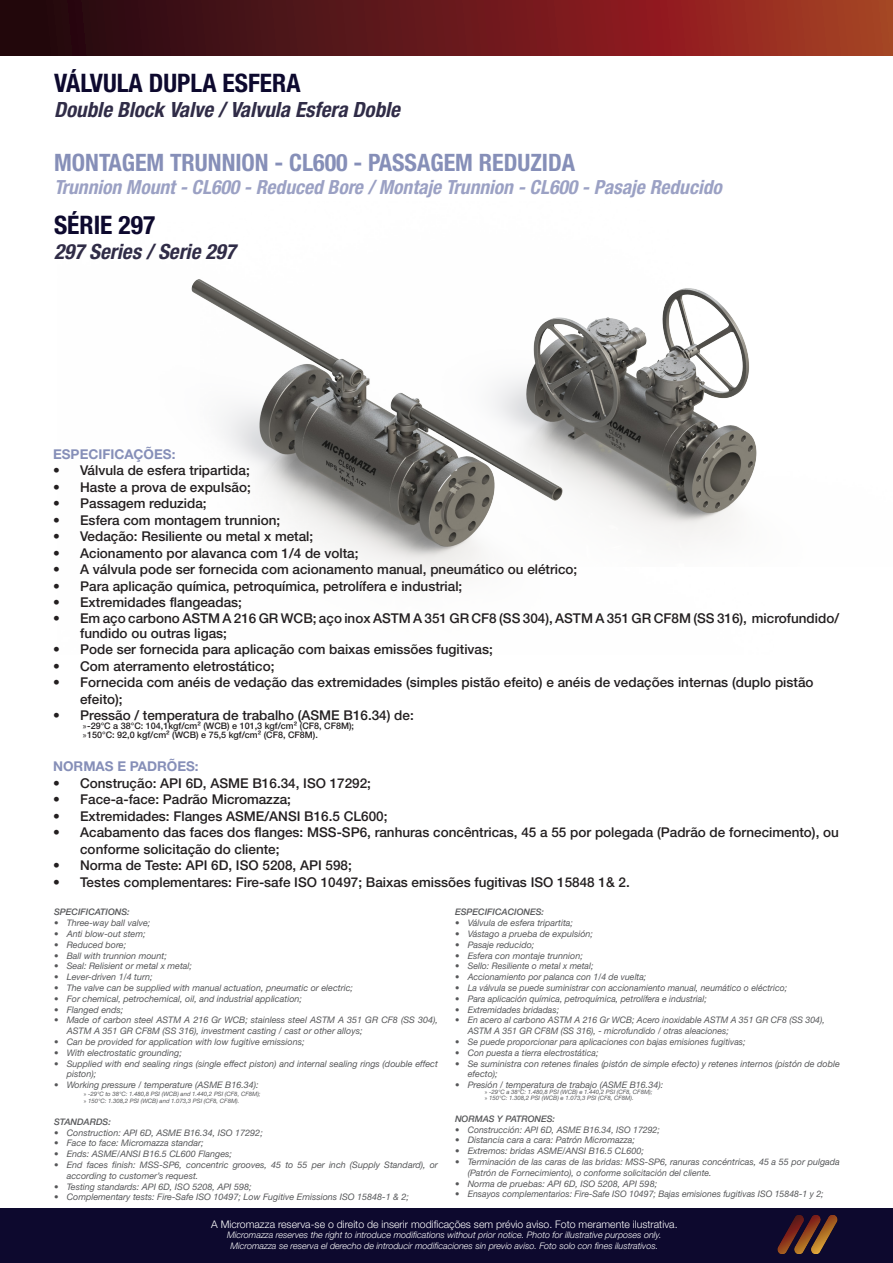
<style>
.page{position:relative;width:893px;height:1263px;background:#fff}
.page>*{position:absolute;margin:0;border:0;box-sizing:border-box;transform-origin:0 0}
.t1{font:25.5px "Helvetica Neue LT 77 Bd Cn";color:#0d092e}
.t2{font:24px "Helvetica Neue LT 77 Bd Cn";color:#868fb8}
.t3{font:21px "Helvetica Neue LT 77 Bd Cn Obl";color:#302c47}
.t4{font:19.5px "Helvetica Neue LT 77 Bd Cn Obl";color:#9ba1c4}
.t5{font:13.5px/16.5px "Helvetica Neue LT 65 Md";color:#231f20}
.título_especificaçõe{font:13.5px "Helvetica Neue LT 75 Bd";color:#868fb8}
.t6{font:10.5px "Helvetica Neue LT 45 Lt";color:#fff}
.t7{font:9px/10.8px "Helvetica Neue LT 56 It";color:#57585a}
.t8{font:9px/10.8px "Helvetica Neue LT 46 Lt It";color:#fff;text-align:center}
.t9{font:9px "Helvetica Neue LT 65 Md";color:#231f20}
.título_especificaçõe-2{font:9px "Helvetica Neue LT 66 Md It";color:#57585a}
.titulo_especificaçõe{font:9px "Helvetica Neue LT 66 Md It";color:#57585a}
.t10{font:6px "Helvetica Neue LT 56 It";color:#57585a}
.s1{font-family:"Myriad Pro"}
</style>
<div class="page">
<svg style="left:0;top:0;width:893px;height:55px;background:#671b1a"></svg>
<div style="left:0;top:1208px;width:893px;height:55px;background:#0d092e"></div>
<img style="left:777px;top:1215px;width:61px;height:38px">
<img style="left:191px;top:279px;width:566px;height:297px">
<p class="t1" style="left:54px;top:67px;width:248px">VÁLVULA DUPLA ESFERA</p>
<p class="t3" style="left:54px;top:97px;width:347px">Double Block Valve / Valvula Esfera Doble</p>
<p class="t2" style="left:54px;top:148px;width:523px">MONTAGEM TRUNNION - CL600 - PASSAGEM REDUZIDA</p>
<p class="t4" style="left:54px;top:176px;width:669px">Trunnion Mount - CL600 - Reduced Bore / Montaje Trunnion - CL600 - Pasaje Reducido</p>
<p class="t1" style="left:54px;top:209px;width:103px">SÉRIE 297</p>
<p class="t3" style="left:54px;top:239px;width:183px">297 Series / Serie 297</p>
<p class="título_especificaçõe" style="left:53px;top:446px;width:124px">ESPECIFICAÇÕES:</p>
<p class="t5" style="left:53px;top:462px;width:198px">• Válvula de esfera tripartida;</p>
<p class="t5" style="left:53px;top:478px;width:199px">• Haste a prova de expuIsão;</p>
<p class="t5" style="left:53px;top:495px;width:155px">• Passagem reduzida;</p>
<p class="t5" style="left:53px;top:511px;width:229px">• Esfera com montagem trunnion;</p>
<p class="t5" style="left:53px;top:528px;width:262px">• Vedação: Resiliente ou metal x metal;</p>
<p class="t5" style="left:53px;top:544px;width:307px">• Acionamento por alavanca com 1/4 de volta;</p>
<p class="t5" style="left:53px;top:561px;width:526px">• A válvula pode ser fornecida com acionamento manual, pneumático ou elétrico;</p>
<p class="t5" style="left:53px;top:577px;width:411px">• Para aplicação química, petroquímica, petrolífera e industrial;</p>
<p class="t5" style="left:53px;top:594px;width:190px">• Extremidades flangeadas;</p>
<p class="t5" style="left:80px;top:610px;width:760px;line-height:15.3px;text-indent:-27px">• Em aço carbono ASTM A 216 GR WCB; aço inox ASTM A 351 GR CF8 (SS 304), ASTM A 351 GR CF8M (SS 316), microfundido/ fundido ou outras ligas;</p>
<p class="t5" style="left:53px;top:641px;width:441px">• Pode ser fornecida para aplicação com baixas emissões fugitivas;</p>
<p class="t5" style="left:53px;top:658px;width:223px">• Com aterramento eletrostático;</p>
<p class="t5" style="left:80px;top:674px;width:735px;text-indent:-27px">• Fornecida com anéis de vedação das extremidades (simples pistão efeito) e anéis de vedações internas (duplo pistão efeito);</p>
<p class="t5" style="left:53px;top:707px;width:362px">• Pressão / temperatura de trabalho (ASME B16.34) de:</p>
<p class="t9" style="left:83px;top:721px;width:273px"><span class="s1">»</span>-29°C a 38°C: 104,1kgf/cm² (WCB) e 101,3 kgf/cm² (CF8, CF8M);</p>
<p class="t9" style="left:83px;top:730px;width:236px"><span class="s1">»</span>150°C: 92,0 kgf/cm² (WCB) e 75,5 kgf/cm² (CF8, CF8M).</p>
<p class="título_especificaçõe" style="left:53px;top:758px;width:147px">NORMAS E PADRÕES:</p>
<p class="t5" style="left:53px;top:775px;width:319px">• Construção: API 6D, ASME B16.34, ISO 17292;</p>
<p class="t5" style="left:53px;top:791px;width:239px">• Face-a-face: Padrão Micromazza;</p>
<p class="t5" style="left:53px;top:808px;width:336px">• Extremidades: Flanges ASME/ANSI B16.5 CL600;</p>
<p class="t5" style="left:80px;top:824px;width:760px;text-indent:-27px">• Acabamento das faces dos flanges: MSS-SP6, ranhuras concêntricas, 45 a 55 por polegada (Padrão de fornecimento), ou conforme solicitação do cliente;</p>
<p class="t5" style="left:53px;top:857px;width:300px">• Norma de Teste: API 6D, ISO 5208, API 598;</p>
<p class="t5" style="left:53px;top:874px;width:578px">• Testes complementares: Fire-safe ISO 10497; Baixas emissões fugitivas ISO 15848 1&amp; 2.</p>
<p class="titulo_especificaçõe" style="left:54px;top:907px;width:77px">SPECIFICATIONS:</p>
<p class="t7" style="left:54px;top:917px;width:98px">• Three-way ball valve;</p>
<p class="t7" style="left:54px;top:928px;width:93px">• Anti blow-out stem;</p>
<p class="t7" style="left:54px;top:939px;width:74px">• Reduced bore;</p>
<p class="t7" style="left:54px;top:950px;width:114px">• Ball with trunnion mount;</p>
<p class="t7" style="left:54px;top:960px;width:140px">• Seal: Relisient or metal x metal;</p>
<p class="t7" style="left:54px;top:971px;width:100px">• Lever-driven 1/4 turn;</p>
<p class="t7" style="left:54px;top:982px;width:301px">• The valve can be supplied with manual actuation, pneumatic or electric;</p>
<p class="t7" style="left:54px;top:993px;width:249px">• For chemical, petrochemical, oil, and industrial application;</p>
<p class="t7" style="left:54px;top:1004px;width:71px">• Flanged ends;</p>
<p class="t7" style="left:67px;top:1014px;width:373px;text-indent:-13px">• Made of carbon steel ASTM A 216 Gr WCB; stainless steel ASTM A 351 GR CF8 (SS 304),<br>ASTM A 351 GR CF8M (SS 316), investment casting / cast or other alloys;</p>
<p class="t7" style="left:54px;top:1036px;width:252px">• Can be provided for application with low fugitive emissions;</p>
<p class="t7" style="left:54px;top:1047px;width:129px">• With electrostatic grounding;</p>
<p class="t7" style="left:67px;top:1058px;width:373px;text-indent:-13px">• Supplied with end sealing rings (single effect piston) and internal sealing rings (double effect piston);</p>
<p class="t7" style="left:54px;top:1079px;width:206px">• Working pressure / temperature (ASME B16.34):</p>
<p class="t10" style="left:84px;top:1090px;width:178px"><span class="s1">»</span> -29°C to 38°C: 1.480,8 PSI (WCB) and 1.440,2 PSI (CF8, CF8M);</p>
<p class="t10" style="left:84px;top:1097px;width:157px"><span class="s1">»</span> 150°C: 1.308,2 PSI (WCB) and 1.073,3 PSI (CF8, CF8M).</p>
<p class="titulo_especificaçõe" style="left:54px;top:1116px;width:58px">STANDARDS:</p>
<p class="t7" style="left:54px;top:1127px;width:210px">• Construction: API 6D, ASME B16.34, ISO 17292;</p>
<p class="t7" style="left:54px;top:1137px;width:151px">• Face to face: Micromazza standar;</p>
<p class="t7" style="left:54px;top:1148px;width:180px">• Ends: ASME/ANSI B16.5 CL600 Flanges;</p>
<p class="t7" style="left:67px;top:1159px;width:373px;text-indent:-13px">• End faces finish: MSS-SP6, concentric grooves, 45 to 55 per inch (Supply Standard), or according to customer’s request.</p>
<p class="t7" style="left:54px;top:1181px;width:199px">• Testing standards: API 6D, ISO 5208, API 598;</p>
<p class="t7" style="left:54px;top:1191px;width:356px">• Complementary tests: Fire-Safe ISO 10497; Low Fugitive Emissions ISO 15848-1 &amp; 2;</p>
<p class="título_especificaçõe-2" style="left:455px;top:907px;width:91px">ESPECIFICACIONES:</p>
<p class="t7" style="left:455px;top:917px;width:120px">• Válvula de esfera tripartita;</p>
<p class="t7" style="left:455px;top:928px;width:140px">• Vástago a prueba de expulsión;</p>
<p class="t7" style="left:455px;top:939px;width:81px">• Pasaje reducido;</p>
<p class="t7" style="left:455px;top:950px;width:129px">• Esfera con montaje trunnion;</p>
<p class="t7" style="left:455px;top:960px;width:140px">• Sello: Resiliente o metal x metal;</p>
<p class="t7" style="left:455px;top:971px;width:193px">• Accionamiento por palanca con 1/4 de vuelta;</p>
<p class="t7" style="left:455px;top:982px;width:334px">• La válvula se puede suministrar con accionamiento manual, neumático o eléctrico;</p>
<p class="t7" style="left:455px;top:993px;width:253px">• Para aplicación química, petroquímica, petrolífera e industrial;</p>
<p class="t7" style="left:455px;top:1004px;width:106px">• Extremidades bridadas;</p>
<p class="t7" style="left:468px;top:1014px;width:359px;text-indent:-13px">• En acero al carbono ASTM A 216 Gr WCB; Acero inoxidable ASTM A 351 GR CF8 (SS 304),<br>ASTM A 351 GR CF8M (SS 316), - microfundido / otras aleaciones;</p>
<p class="t7" style="left:455px;top:1036px;width:292px">• Se puede proporcionar para aplicaciones con bajas emisiones fugitivas;</p>
<p class="t7" style="left:455px;top:1047px;width:145px">• Con puesta a tierra electrostática;</p>
<p class="t7" style="left:468px;top:1058px;width:374px;text-indent:-13px">• Se suministra con retenes finales (pistón de simple efecto) y retenes internos (pistón de doble efecto);</p>
<p class="t7" style="left:455px;top:1079px;width:210px">• Presión / temperatura de trabajo (ASME B16.34):</p>
<p class="t10" style="left:485px;top:1088px;width:169px"><span class="s1">»</span> -29°C a 38°C: 1.480,8 PSI (WCB) e 1.440,2 PSI (CF8, CF8M);</p>
<p class="t10" style="left:485px;top:1094px;width:150px"><span class="s1">»</span> 150°C: 1.308,2 PSI (WCB) e 1.073,3 PSI (CF8, CF8M).</p>
<p class="título_especificaçõe-2" style="left:455px;top:1113px;width:102px">NORMAS Y PATRONES:</p>
<p class="t7" style="left:455px;top:1124px;width:206px">• Construcción: API 6D, ASME B16.34, ISO 17292;</p>
<p class="t7" style="left:455px;top:1134px;width:181px">• Distancia cara a cara: Patrón Micromazza;</p>
<p class="t7" style="left:455px;top:1145px;width:190px">• Extremos: bridas ASME/ANSI B16.5 CL600;</p>
<p class="t7" style="left:468px;top:1156px;width:374px;text-indent:-13px">• Terminación de las caras de las bridas: MSS-SP6, ranuras concéntricas, 45 a 55 por pulgada (Patrón de Fornecimiento), o conforme solicitación del cliente.</p>
<p class="t7" style="left:455px;top:1178px;width:204px">• Norma de pruebas: API 6D, ISO 5208, API 598;</p>
<p class="t7" style="left:455px;top:1188px;width:370px">• Ensayos complementarios: Fire-Safe ISO 10497; Bajas emisiones fugitivas ISO 15848-1 y 2;</p>
<p class="t6" style="left:211px;top:1217px;width:468px">A Micromazza reserva-se o direito de inserir modificações sem prévio aviso. Foto meramente ilustrativa.</p>
<p class="t8" style="left:227px;top:1230px;width:436px">Micromazza reserves the right to introduce modifications without prior notice. Photo for illustrative purposes only.<br>Micromazza se reserva el derecho de introducir modificaciones sin previo aviso. Foto solo con fines ilustrativos.</p>
</div>
